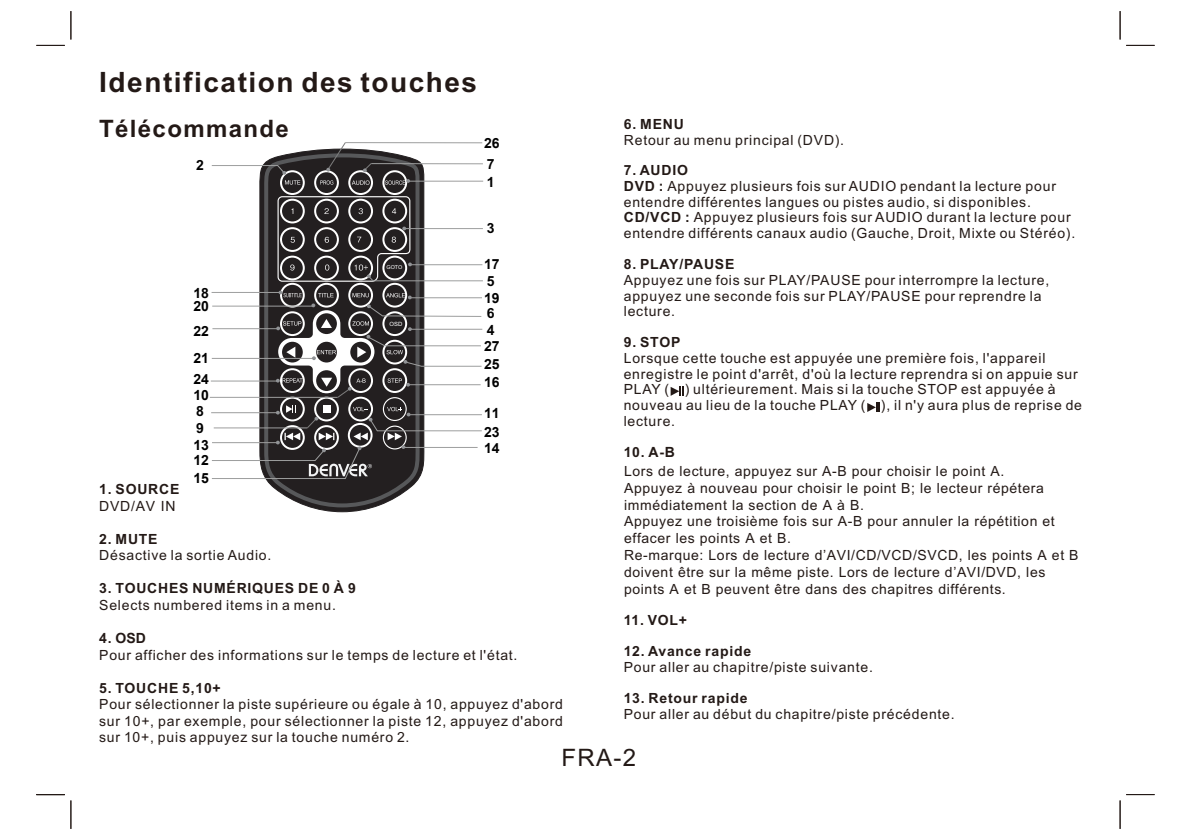
<style>
.page{position:relative;width:1191px;height:840px;background:#fff}
.page>*{position:absolute;margin:0;border:0;box-sizing:border-box;transform-origin:0 0}
.t1{font:700 28px "Arial";letter-spacing:.055em;color:#231916}
.t2{font:700 24px "Arial";letter-spacing:.055em;color:#231916}
.t3{font:24px "Arial";color:#231916}
.t4{font:14px/15.6px "Arial";letter-spacing:.055em;color:#231916}
.t5{font:700 14px/16.6px "Arial";letter-spacing:.055em;color:#231916}
.t6{font:700 14px/18.6px "Arial";letter-spacing:-.005em;color:#000}
.t7{font:700 14px/17px "Arial";color:#000}
.t8{font:5.8px "Arial";color:#fff}
.t9{font:5.4px "Arial";color:#fff}
.s1{font-style:inherit}
.s2{font-weight:400}
.s3{font-weight:700}
</style>
<div class="page">
<svg style="left:71px;top:11px;width:1px;height:28px"></svg>
<svg style="left:36px;top:45px;width:29px;height:1px"></svg>
<svg style="left:1119px;top:11px;width:1px;height:28px"></svg>
<svg style="left:1126px;top:45px;width:28px;height:1px"></svg>
<svg style="left:71px;top:800px;width:1px;height:28px"></svg>
<svg style="left:1119px;top:800px;width:1px;height:28px"></svg>
<svg style="left:670px;top:386px;width:13px;height:9px"></svg>
<svg style="left:867px;top:403px;width:13px;height:9px"></svg>
<svg style="left:259px;top:148px;width:166px;height:364px"></svg>
<svg style="left:261px;top:151px;width:162px;height:358px;background:#484547"></svg>
<svg style="left:280px;top:170px;width:25px;height:25px"></svg>
<svg style="left:314px;top:170px;width:25px;height:25px"></svg>
<svg style="left:348px;top:170px;width:25px;height:25px"></svg>
<svg style="left:382px;top:170px;width:25px;height:25px"></svg>
<svg style="left:280px;top:396px;width:25px;height:25px"></svg>
<svg style="left:314px;top:396px;width:25px;height:25px"></svg>
<svg style="left:348px;top:396px;width:25px;height:25px"></svg>
<svg style="left:348px;top:283px;width:25px;height:24px"></svg>
<svg style="left:382px;top:283px;width:25px;height:24px"></svg>
<svg style="left:280px;top:283px;width:25px;height:24px"></svg>
<svg style="left:314px;top:283px;width:25px;height:24px"></svg>
<svg style="left:352px;top:180px;width:17px;height:5px"></svg>
<svg style="left:320px;top:180px;width:13px;height:4px"></svg>
<svg style="left:285px;top:180px;width:15px;height:4px"></svg>
<svg style="left:383px;top:397px;width:24px;height:24px"></svg>
<hr style="left:345px;top:142px;width:137px;height:1px;background:#9d9e9e">
<hr style="left:371px;top:163px;width:112px;height:1px;background:#9d9e9e">
<hr style="left:407px;top:181px;width:76px;height:1px;background:#9d9e9e">
<hr style="left:403px;top:228px;width:80px;height:1px;background:#9d9e9e">
<hr style="left:411px;top:264px;width:71px;height:1px;background:#9d9e9e">
<hr style="left:210px;top:397px;width:127px;height:1px;background:#9d9e9e">
<hr style="left:211px;top:380px;width:67px;height:1px;background:#9d9e9e">
<hr style="left:212px;top:358px;width:101px;height:1px;background:#9d9e9e">
<hr style="left:212px;top:328px;width:65px;height:1px;background:#9d9e9e">
<hr style="left:212px;top:292px;width:70px;height:1px;background:#9d9e9e">
<hr style="left:212px;top:305px;width:101px;height:1px;background:#9d9e9e">
<svg style="left:211px;top:165px;width:75px;height:9px"></svg>
<svg style="left:326px;top:142px;width:20px;height:29px"></svg>
<svg style="left:363px;top:163px;width:9px;height:9px"></svg>
<svg style="left:385px;top:179px;width:25px;height:5px"></svg>
<hr style="left:373px;top:280px;width:110px;height:1px;background:#9d9e9e">
<svg style="left:211px;top:405px;width:271px;height:73px"></svg>
<svg style="left:276px;top:290px;width:206px;height:108px"></svg>
<svg style="left:277px;top:195px;width:135px;height:87px;background:#4f4b4c"></svg>
<h1 class="t1" style="left:99px;top:72px;width:379px">Identification des touches</h1>
<h2 class="t2" style="left:99px;top:119px;width:191px">Télécommande</h2>
<p class="t7" style="left:196px;top:158px;width:9px">2</p>
<p class="t6" style="left:484px;top:134px;width:17px">26</p>
<p class="t7" style="left:487px;top:156px;width:9px">7</p>
<p class="t7" style="left:487px;top:174px;width:9px">1</p>
<p class="t6" style="left:193px;top:284px;width:17px">18</p>
<p class="t6" style="left:193px;top:298px;width:17px">20</p>
<p class="t6" style="left:193px;top:322px;width:17px">22</p>
<p class="t6" style="left:193px;top:370px;width:17px">24</p>
<p class="t6" style="left:193px;top:349px;width:17px">21</p>
<p class="t7" style="left:193px;top:388px;width:17px">1<span class="s1">0</span></p>
<p class="t7" style="left:196px;top:403px;width:9px">8<br>9</p>
<p class="t9" style="left:386px;top:265px;width:17px">GOTO</p>
<p class="t8" style="left:389px;top:321px;width:14px">OSD</p>
<p class="t7" style="left:487px;top:221px;width:9px">3</p>
<p class="t6" style="left:484px;top:255px;width:17px">17</p>
<p class="t7" style="left:487px;top:274px;width:9px">5</p>
<p class="t7" style="left:487px;top:306px;width:9px">6</p>
<p class="t6" style="left:484px;top:289px;width:17px">19</p>
<p class="t7" style="left:487px;top:323px;width:9px">4</p>
<p class="t6" style="left:484px;top:337px;width:17px">27</p>
<p class="t6" style="left:484px;top:355px;width:17px">25</p>
<p class="t6" style="left:484px;top:373px;width:17px">16</p>
<p class="t6" style="left:484px;top:405px;width:17px">11<br>23</p>
<p class="t6" style="left:193px;top:437px;width:17px;line-height:15.8px">13<br>12</p>
<p class="t6" style="left:484px;top:439px;width:17px">14</p>
<p class="t6" style="left:193px;top:469px;width:17px">15</p>
<p class="t5" style="left:99px;top:481px;width:82px">1. SOURCE<br><span class="s2">DVD/</span><span class="s2">AV IN</span></p>
<p class="t5" style="left:99px;top:531px;width:60px">2. MUTE</p>
<p class="t4" style="left:99px;top:548px;width:174px">Désactive la sortie Audio.</p>
<p class="t5" style="left:99px;top:581px;width:258px">3. TOUCHES NUMÉRIQUES DE 0 À 9</p>
<p class="t4" style="left:99px;top:598px;width:238px">Selects numbered items in a menu.</p>
<p class="t4" style="left:99px;top:630px;width:420px;line-height:16.6px"><span class="s3">4.</span> <span class="s3">OSD<br></span>Pour afficher des informations sur le temps de lecture et l'état.</p>
<p class="t5" style="left:99px;top:680px;width:123px">5. TOUCHE 5,10+</p>
<p class="t4" style="left:99px;top:696px;width:465px;line-height:16.6px;text-align:justify">Pour sélectionner la piste supérieure ou égale à 10, appuyez d'abord sur 10+, par exemple, pour sélectionner la piste 12, appuyez d'abord sur 10+, puis appuyez sur la touche numéro 2.</p>
<p class="t5" style="left:624px;top:117px;width:61px">6. MENU</p>
<p class="t4" style="left:624px;top:133px;width:222px">Retour au menu principal (DVD).</p>
<p class="t4" style="left:624px;top:164px;width:453px"><span class="s3">7. AUDIO<br>DVD :</span> Appuyez plusieurs fois sur AUDIO pendant la lecture pour entendre différentes langues ou pistes audio, si disponibles.<br><span class="s3">CD/VCD :</span> Appuyez plusieurs fois sur AUDIO durant la lecture pour entendre différents canaux audio (Gauche, Droit, Mixte ou Stéréo).</p>
<p class="t5" style="left:624px;top:257px;width:112px">8. PLAY/PAUSE</p>
<p class="t4" style="left:624px;top:273px;width:427px">Appuyez une fois sur PLAY/PAUSE pour interrompre la lecture, appuyez une seconde fois sur PLAY/PAUSE pour reprendre la lecture.</p>
<p class="t5" style="left:624px;top:335px;width:58px">9. STOP</p>
<p class="t4" style="left:624px;top:351px;width:460px">Lorsque cette touche est appuyée une première fois, l'appareil enregistre le point d'arrêt, d'où la lecture reprendra si on appuie sur PLAY ( ) ultérieurement. Mais si la touche STOP est appuyée à nouveau au lieu de la touche PLAY ( ), il n'y aura plus de reprise de lecture.</p>
<p class="t5" style="left:624px;top:445px;width:53px">10. <span class="s1">A-B</span></p>
<p class="t4" style="left:624px;top:463px;width:456px;line-height:16.8px">Lors de lecture, appuyez sur A-B pour choisir le point A.<br>Appuyez à nouveau pour choisir le point B; le lecteur répétera immédiatement la section de A à B.<br>Appuyez une troisième fois sur A-B pour annuler la répétition et effacer les points A et B.<br>Re-marque: Lors de lecture d’AVI/CD/VCD/SVCD, les points A et B doivent être sur la même piste. Lors de lecture d’AVI/DVD, les points A et B peuvent être dans des chapitres différents.</p>
<p class="t5" style="left:623px;top:613px;width:65px">11. VOL+</p>
<p class="t5" style="left:623px;top:644px;width:129px">12. Avance rapide</p>
<p class="t4" style="left:623px;top:660px;width:251px">Pour aller au chapitre/piste suivante.</p>
<p class="t5" style="left:623px;top:691px;width:125px">13. Retour rapide</p>
<p class="t4" style="left:623px;top:707px;width:332px">Pour aller au début du chapitre/piste précédente.</p>
<h2 class="t3" style="left:561px;top:748px;width:76px">FRA-2</h2>
</div>
